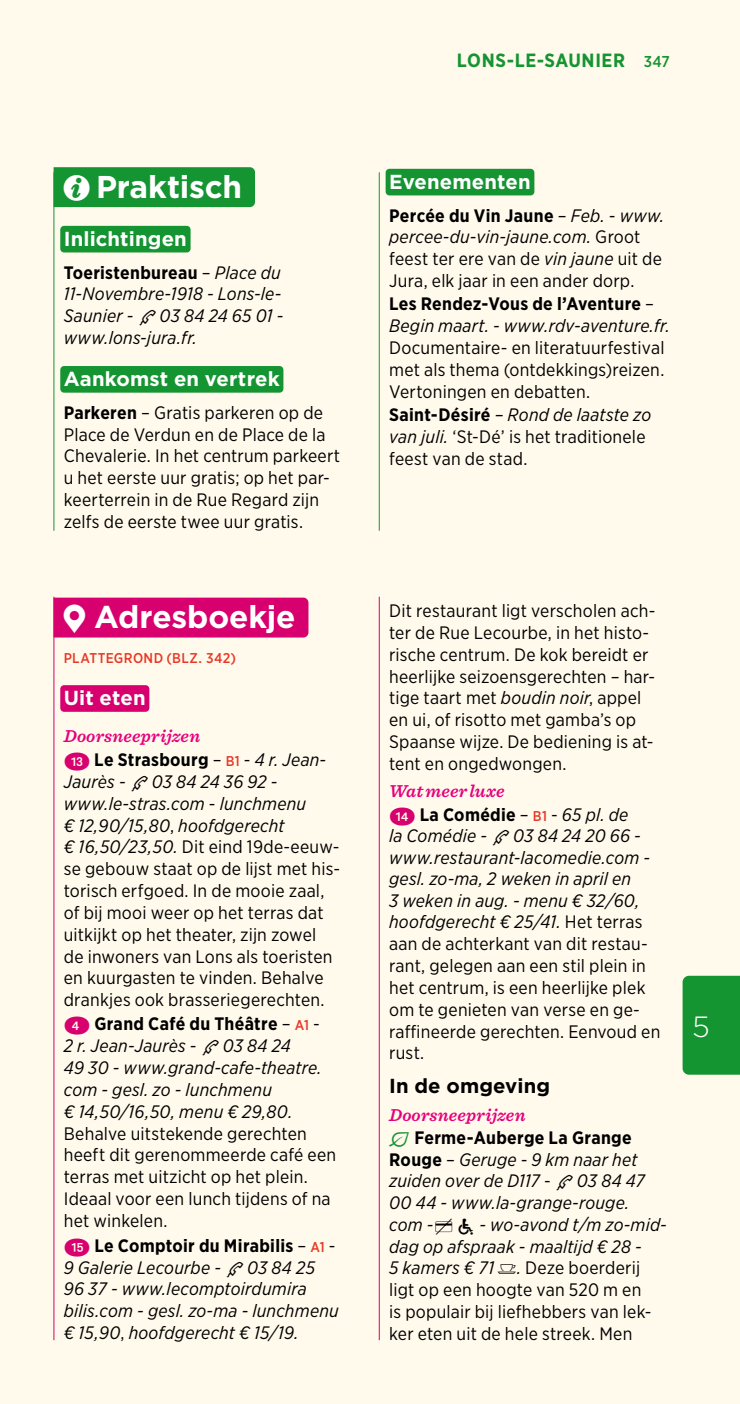
<style>
.page{position:relative;width:740px;height:1404px;background:#fff}
.page>*{position:absolute;margin:0;border:0;box-sizing:border-box;transform-origin:0 0}
.t1{font:700 31.5px "Gotham";letter-spacing:-.005em;color:#fff}
.t2{font:300 29.25px "Gotham";color:#fff}
.t3{font:700 20.25px "Gotham";letter-spacing:.005em;color:#fff}
.t4{font:700 20.25px "Gotham";letter-spacing:.01em;color:#000}
.t5{font:700 19.12px "Gotham Narrow";letter-spacing:.03em;color:#159432}
.t6{font:18px/21.8px "Gotham Narrow";letter-spacing:.01em;color:#000}
.t7{font:italic 18px/21.8px "Gotham Narrow";letter-spacing:.01em;color:#000}
.t8{font:italic 600 18px "Sentinel";letter-spacing:.015em;color:#e6007d}
.t9{font:500 14.17px "Gotham Narrow";letter-spacing:.03em;color:#e73927}
.s1{font-family:"Michelin";font-weight:400;font-size:27px}
.s2{font-weight:700;font-style:normal}
.s3{font-style:normal}
.s4{font-family:"Michelin";font-style:normal}
.s5{font-weight:700}
.s6{font-family:"Pastilles.otf";color:#d7006e}
.s7{font-weight:500;font-size:14.17px;color:#e73927}
.s8{font-style:italic}
.s9{font-family:"Michelin"}
.s10{font-family:"Pastilles.otf";font-style:normal;color:#d7006e}
.s11{font-weight:500;font-style:normal;font-size:14.17px;color:#e73927}
.s12{font-weight:500;font-size:15.75px}
.s13{font-family:"Michelin";font-style:normal;color:#159432}
</style>
<div class="page">
<div style="left:0;top:0;width:740px;height:1403px;background:#fffaec"></div>
<div style="left:682px;top:975px;width:58px;height:99px;background:#159432"></div>
<hr style="left:54px;top:596px;width:1px;height:743px;background:#d7006e">
<hr style="left:379px;top:596px;width:1px;height:743px;background:#d7006e">
<div style="left:54px;top:167px;width:201px;height:40px;background:#159432"></div>
<div style="left:60px;top:226px;width:131px;height:26px;background:#159432;border-radius:4px"></div>
<div style="left:60px;top:366px;width:223px;height:26px;background:#159432;border-radius:4px"></div>
<div style="left:386px;top:169px;width:148px;height:26px;background:#159432;border-radius:4px"></div>
<div style="left:54px;top:597px;width:254px;height:40px;background:#d7006e"></div>
<div style="left:60px;top:685px;width:89px;height:26px;background:#d7006e;border-radius:4px"></div>
<hr style="left:54px;top:172px;width:1px;height:358px;background:#159432">
<hr style="left:379px;top:172px;width:1px;height:358px;background:#159432">
<h1 class="t1" style="left:64px;top:165px;width:180px"><span class="s1">i</span> Praktisch</h1>
<p class="t3" style="left:64px;top:225px;width:125px">Inlichtingen</p>
<p class="t7" style="left:64px;top:261px;width:221px"><span class="s2">Toeristenbureau</span> <span class="s3">–</span> Place du<br>11-Novembre-1918 - Lons-le-<br>Saunier - <span class="s4">t</span>03 84 24 65 01 - www.lons-jura.fr.</p>
<p class="t3" style="left:64px;top:365px;width:217px">Aankomst en vertrek</p>
<p class="t6" style="left:64px;top:401px;width:278px"><span class="s5">Parkeren</span> – Gratis parkeren op de Place de Verdun en de Place de la Chevalerie. In het centrum parkeert u het eerste uur gratis; op het par&shy;keerterrein in de Rue Regard zijn zelfs de eerste twee uur gratis.</p>
<h1 class="t1" style="left:64px;top:596px;width:233px"><span class="s1">h</span> Adresboekje</h1>
<p class="t9" style="left:64px;top:649px;width:174px">PLATTEGROND (BLZ. 342)</p>
<p class="t3" style="left:64px;top:684px;width:83px">Uit eten</p>
<p class="t8" style="left:64px;top:722px;width:138px">Doorsneeprijzen</p>
<p class="t6" style="left:64px;top:748px;width:278px"><span class="s6">ē</span> <span class="s5">Le Strasbourg</span> – <span class="s7">B1</span> - <span class="s8">4 r. Jean-<br>Jaurès -</span> <span class="s9">t</span><span class="s8">03 84 24 36 92 - www.le-stras.com</span> - <span class="s8">lunchmenu<br>€ 12,90/15,80</span>, <span class="s8">hoofdgerecht<br>€ 16,50/23,50.</span> Dit eind 19de-eeuw&shy;se gebouw staat op de lijst met his&shy;torisch erfgoed. In de mooie zaal, of bij mooi weer op het terras dat uitkijkt op het theater, zijn zowel de inwoners van Lons als toeristen en kuurgasten te vinden. Behalve drankjes ook brasseriegerechten.</p>
<p class="t7" style="left:64px;top:1012px;width:259px"><span class="s10">Ą</span> <span class="s2">Grand Café du Théâtre</span> <span class="s3">–</span> <span class="s11">A1</span> <span class="s3">-<br></span>2 r. Jean-Jaurès - <span class="s4">t</span>03 84 24<br>49 30 - www.grand-cafe-theatre. com - gesl. zo - lunchmenu<br>€ 14,50/16,50, menu € 29,80.</p>
<p class="t6" style="left:64px;top:1121px;width:274px">Behalve uitstekende gerechten heeft dit gerenommeerde café een terras met uitzicht op het plein.<br>Ideaal voor een lunch tijdens of na het winkelen.</p>
<p class="t7" style="left:64px;top:1234px;width:277px"><span class="s10">ĕ</span> <span class="s2">Le Comptoir du Mirabilis</span> <span class="s3">–</span> <span class="s11">A1</span> <span class="s3">-<br></span>9 Galerie Lecourbe - <span class="s4">t</span>03 84 25<br>96 37 - www.lecomptoirdumira bilis.com - gesl. zo-ma - lunchmenu € 15,90<span class="s3">,</span> hoofdgerecht € 15/19.</p>
<p class="t5" style="left:457px;top:48px;width:214px">LONS-LE-SAUNIER <span class="s12">347</span></p>
<p class="t3" style="left:389px;top:168px;width:143px">Evenementen</p>
<p class="t7" style="left:389px;top:204px;width:282px"><span class="s2">Percée du Vin Jaune</span> <span class="s3">–</span> Feb. - www. percee-du-vin-jaune.com. <span class="s3">Groot feest ter ere van de</span> vin jaune <span class="s3">uit de Jura, elk jaar in een ander dorp.<br></span><span class="s2">Les Rendez-Vous de l’Aventure</span> <span class="s3">– </span>Begin maart. - www.rdv-aventure.fr.</p>
<p class="t6" style="left:389px;top:336px;width:277px">Documentaire- en literatuurfestival met als thema (ontdekkings)reizen.<br>Vertoningen en debatten.<br><span class="s5">Saint-Désiré</span> <span class="s8">– Rond de laatste zo van juli.</span> ‘St-Dé’ is het traditionele feest van de stad.</p>
<p class="t6" style="left:389px;top:599px;width:268px">Dit restaurant ligt verscholen ach&shy;ter de Rue Lecourbe, in het histo&shy;rische centrum. De kok bereidt er heerlijke seizoensgerechten – har&shy;tige taart met <span class="s8">boudin noir</span>, appel en ui, of risotto met gamba’s op<br>Spaanse wijze. De bediening is at&shy;tent en ongedwongen.</p>
<p class="t8" style="left:389px;top:777px;width:117px">Wat meer luxe</p>
<p class="t6" style="left:389px;top:803px;width:273px"><span class="s6">Ĕ</span> <span class="s5">La Comédie</span> – <span class="s7">B1</span> - <span class="s8">65 pl. de<br>la Comédie -</span> <span class="s9">t</span><span class="s8">03 84 24 20 66 - www.restaurant-lacomedie.com - gesl. zo-ma, 2 weken in april en<br>3 weken in aug. - menu € 32/60, hoofdgerecht € 25/41.</span> Het terras aan de achterkant van dit restau&shy;rant, gelegen aan een stil plein in het centrum, is een heerlijke plek om te genieten van verse en ge&shy;raffineerde gerechten. Eenvoud en rust.</p>
<p class="t4" style="left:389px;top:1072px;width:162px">In de omgeving</p>
<p class="t8" style="left:389px;top:1100px;width:138px">Doorsneeprijzen</p>
<p class="t7" style="left:389px;top:1126px;width:279px"><span class="s13">/</span> <span class="s2">Ferme-Auberge La Grange<br>Rouge</span> <span class="s3">–</span> Geruge - 9 km naar het zuiden over de D117 <span class="s3">-</span> <span class="s4">t</span>03 84 47<br>00 44 - www.la-grange-rouge. com -<span class="s4">; j</span> - wo-avond t/m zo-mid&shy;dag op afspraak - maaltijd € 28 -<br>5 kamers € 71<span class="s4">:</span>. <span class="s3">Deze boerderij ligt op een hoogte van 520 m en<br>is populair bij liefhebbers van lek&shy;ker eten uit de hele streek. Men</span></p>
<h2 class="t2" style="left:692px;top:1007px;width:19px">5</h2>
</div>
